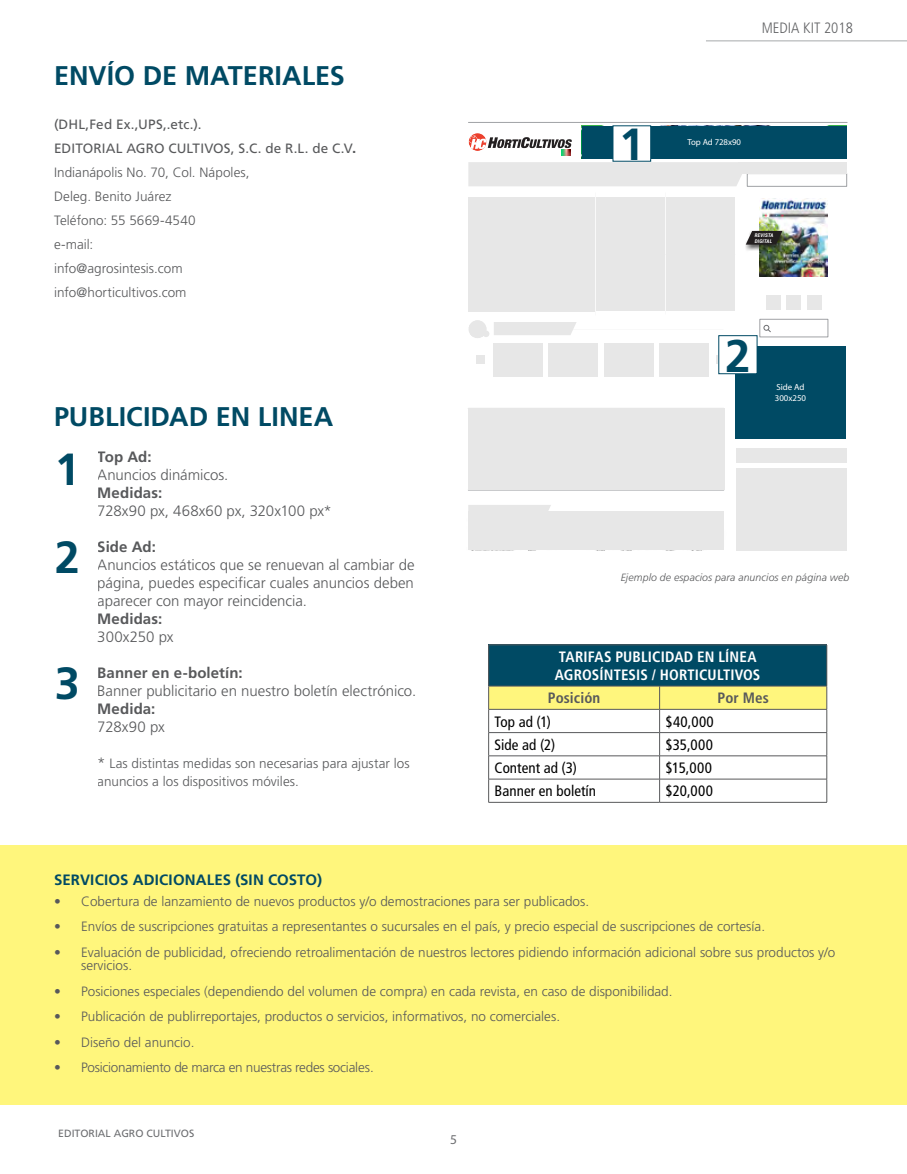
<style>
.page{position:relative;width:907px;height:1174px;background:#fff}
.page>*{position:absolute;margin:0;border:0;box-sizing:border-box;transform-origin:0 0}
.t1{font:700 45.75px "Frutiger";color:#004a64}
.t2{font:700 45px/88.2px "Frutiger";color:#004a64}
.t3{font:700 27px "Frutiger";color:#004a64}
.t4{font:300 15px/18px "Frutiger";color:#58595b;text-align:justify}
.t5{font:condensed 15px "Frutiger";letter-spacing:.005em;color:#000}
.t6{font:700 15px "Frutiger";letter-spacing:.005em;color:#58595b}
.t7{font:700 condensed 15px/18px "Frutiger";letter-spacing:.005em;color:#fff}
.t8{font:700 15px "Frutiger";letter-spacing:.01em;color:#004a64}
.t9{font:700 condensed 15px "Frutiger";letter-spacing:.005em;color:#58595b}
.t10{font:300 condensed 15px "Frutiger";color:#616264}
.t11{font:300 13.5px/24px "Frutiger";color:#58595b}
.t12{font:300 13.5px "Frutiger";letter-spacing:-.02em;color:#58595b}
.t13{font:13.5px "Myriad Pro";color:#6d6e71}
.t14{font:italic 300 10.5px "Frutiger";letter-spacing:.01em;color:#58595b}
.t15{font:10.5px "Frutiger";color:#6d6e71}
.t16{font:700 8.85px/10.6px "Frutiger LT Std";color:#fff}
.t17{font:700 8.7px "Frutiger LT Std";color:#fff}
.t18{font:italic 700 condensed 5.1px/6px "Roboto";letter-spacing:.04em;color:#fff}
.s1{font-weight:400}
.s2{font-weight:700;font-size:15px}
.s3{font-size:15px}
</style>
<div class="page">
<hr style="left:705px;top:40px;width:201px;height:1px;background:#a7a9ac">
<div style="left:1px;top:845px;width:905px;height:260px;background:#fff67c"></div>
<div style="left:488px;top:645px;width:338px;height:41px;background:#004a64"></div>
<hr style="left:488px;top:645px;width:171px;height:1px;background:#58595b">
<hr style="left:488px;top:645px;width:1px;height:41px;background:#58595b">
<hr style="left:659px;top:645px;width:167px;height:1px;background:#58595b">
<hr style="left:826px;top:645px;width:1px;height:41px;background:#58595b">
<svg style="left:488px;top:686px;width:339px;height:116px"></svg>
<hr style="left:488px;top:802px;width:171px;height:1px;background:#58595b">
<hr style="left:659px;top:802px;width:167px;height:1px;background:#58595b">
<div style="left:746px;top:173px;width:100px;height:14px;border:1px solid #a0a2a5"></div>
<div style="left:737px;top:162px;width:109px;height:12px;background:#e7e7e7"></div>
<div style="left:468px;top:162px;width:279px;height:24px;background:#e7e7e7"></div>
<div style="left:736px;top:448px;width:110px;height:14px;background:#e7e7e7"></div>
<hr style="left:468px;top:122px;width:378px;height:1px;background:#a0a2a5">
<hr style="left:468px;top:490px;width:255px;height:1px;background:#a0a2a5">
<div style="left:759px;top:319px;width:68px;height:18px;border:1px solid #a0a2a5"></div>
<svg style="left:763px;top:325px;width:8px;height:8px"></svg>
<svg style="left:494px;top:322px;width:82px;height:13px"></svg>
<div style="left:468px;top:197px;width:127px;height:114px;background:#e7e7e7"></div>
<div style="left:595px;top:255px;width:69px;height:56px;background:#e7e7e7"></div>
<div style="left:665px;top:255px;width:69px;height:56px;background:#e7e7e7"></div>
<div style="left:595px;top:197px;width:69px;height:56px;background:#e7e7e7"></div>
<div style="left:665px;top:197px;width:69px;height:56px;background:#e7e7e7"></div>
<svg style="left:468px;top:320px;width:18px;height:18px"></svg>
<img style="left:759px;top:198px;width:68px;height:79px">
<img style="left:745px;top:228px;width:45px;height:25px">
<svg style="left:745px;top:231px;width:37px;height:14px"></svg>
<div style="left:766px;top:295px;width:14px;height:14px;background:#e7e7e7"></div>
<div style="left:786px;top:295px;width:14px;height:14px;background:#e7e7e7"></div>
<div style="left:807px;top:295px;width:14px;height:14px;background:#e7e7e7"></div>
<div style="left:482px;top:331px;width:7px;height:6px;background:#e7e7e7;border-radius:50%"></div>
<div style="left:493px;top:343px;width:49px;height:34px;background:#e7e7e7"></div>
<div style="left:548px;top:343px;width:49px;height:34px;background:#e7e7e7"></div>
<div style="left:604px;top:343px;width:49px;height:34px;background:#e7e7e7"></div>
<div style="left:659px;top:343px;width:49px;height:34px;background:#e7e7e7"></div>
<div style="left:476px;top:356px;width:9px;height:8px;background:#e7e7e7"></div>
<div style="left:716px;top:356px;width:8px;height:8px;background:#e7e7e7"></div>
<div style="left:468px;top:511px;width:255px;height:39px;background:#e7e7e7"></div>
<svg style="left:468px;top:505px;width:83px;height:6px"></svg>
<svg style="left:468px;top:133px;width:103px;height:23px"></svg>
<div style="left:468px;top:408px;width:257px;height:82px;background:#e7e7e7"></div>
<div style="left:736px;top:468px;width:110px;height:82px;background:#e7e7e7"></div>
<div style="left:581px;top:126px;width:265px;height:33px;background:#004a64"></div>
<div style="left:612px;top:126px;width:38px;height:35px;background:#fff"></div>
<div style="left:734px;top:347px;width:111px;height:92px;background:#004a64"></div>
<div style="left:718px;top:336px;width:38px;height:38px;background:#fff"></div>
<div style="left:718px;top:335px;width:39px;height:39px;border:1px solid #004a64"></div>
<h3 class="t3" style="left:54px;top:60px;width:292px">ENVÍO DE MATERIALES</h3>
<p class="t11" style="left:54px;top:113px;width:303px"><span class="s1">(DHL,Fed Ex.,UPS,.etc.).<br>EDITORIAL AGRO CULTIVOS, S.C. de R.L. de C.V</span><span class="s2">.<br></span>Indianápolis No. 70, Col. Nápoles,<br>Deleg. Benito Juárez<br>Teléfono: 55 5669-4540<br>e-mail:<br>info@agrosintesis.com<br>info@horticultivos.com</p>
<h3 class="t3" style="left:54px;top:401px;width:281px">PUBLICIDAD EN LINEA</h3>
<h2 class="t2" style="left:55px;top:425px;width:27px">1<br>2</h2>
<h2 class="t2" style="left:55px;top:640px;width:27px">3</h2>
<p class="t6" style="left:97px;top:448px;width:56px">Top Ad:</p>
<p class="t4" style="left:97px;top:466px;width:133px">Anuncios dinámicos.</p>
<p class="t6" style="left:97px;top:484px;width:66px">Medidas:</p>
<p class="t4" style="left:97px;top:502px;width:236px">728x90 px, 468x60 px, 320x100 px*</p>
<p class="t6" style="left:97px;top:538px;width:60px">Side Ad:</p>
<p class="t4" style="left:97px;top:556px;width:319px">Anuncios estáticos que se renuevan al cambiar de página, puedes especificar cuales anuncios deben aparecer con mayor reincidencia.</p>
<p class="t6" style="left:97px;top:610px;width:66px">Medidas:</p>
<p class="t4" style="left:97px;top:628px;width:78px">300x250 px</p>
<p class="t6" style="left:97px;top:664px;width:147px">Banner en e-boletín:</p>
<p class="t4" style="left:97px;top:682px;width:320px">Banner publicitario en nuestro boletín electrónico.</p>
<p class="t6" style="left:97px;top:700px;width:60px">Medida:</p>
<p class="t4" style="left:97px;top:718px;width:69px">728x90 px</p>
<p class="t11" style="left:97px;top:754px;width:314px;line-height:18px"><span class="s3">*</span> Las distintas medidas son necesarias para ajustar los anuncios a los dispositivos móviles.</p>
<h2 class="t2" style="left:619px;top:101px;width:27px">1</h2>
<p class="t10" style="left:761px;top:19px;width:92px">MEDIA KIT 2018</p>
<p class="t17" style="left:687px;top:137px;width:55px">Top Ad 728x90</p>
<p class="t18" style="left:754px;top:232px;width:20px">REVISTA<br>DIGITAL</p>
<h1 class="t1" style="left:725px;top:329px;width:27px">2</h1>
<p class="t16" style="left:774px;top:382px;width:33px">Side Ad<br>300x250</p>
<p class="t14" style="left:620px;top:572px;width:230px">Ejemplo de espacios para anuncios en página web</p>
<p class="t7" style="left:554px;top:648px;width:207px">TARIFAS PUBLICIDAD EN LÍNEA<br>AGROSÍNTESIS / HORTICULTIVOS</p>
<p class="t9" style="left:547px;top:689px;width:54px">Posición</p>
<p class="t9" style="left:717px;top:689px;width:53px">Por Mes</p>
<p class="t5" style="left:494px;top:713px;width:58px">Top ad (1)</p>
<p class="t5" style="left:665px;top:713px;width:50px">$40,000</p>
<p class="t5" style="left:494px;top:736px;width:62px">Side ad (2)</p>
<p class="t5" style="left:665px;top:736px;width:49px">$35,000</p>
<p class="t5" style="left:494px;top:759px;width:84px">Content ad (3)</p>
<p class="t5" style="left:665px;top:759px;width:48px">$15,000</p>
<p class="t5" style="left:494px;top:782px;width:103px">Banner en boletín</p>
<p class="t5" style="left:665px;top:782px;width:49px">$20,000</p>
<p class="t8" style="left:54px;top:871px;width:269px">SERVICIOS ADICIONALES (SIN COSTO)</p>
<p class="t11" style="left:54px;top:889px;width:536px">• Cobertura de lanzamiento de nuevos productos y/o demostraciones para ser publicados.</p>
<p class="t11" style="left:54px;top:915px;width:712px">• Envíos de suscripciones gratuitas a representantes o sucursales en el país, y precio especial de suscripciones de cortesía.</p>
<p class="t11" style="left:81px;top:945px;width:755px;line-height:13.5px;text-indent:-27px">• Evaluación de publicidad, ofreciendo retroalimentación de nuestros lectores pidiendo información adicional sobre sus productos y/o servicios.</p>
<p class="t11" style="left:54px;top:979px;width:619px">• Posiciones especiales (dependiendo del volumen de compra) en cada revista, en caso de disponibilidad.</p>
<p class="t11" style="left:54px;top:1005px;width:507px">• Publicación de publirreportajes, productos o servicios, informativos, no comerciales.</p>
<p class="t11" style="left:54px;top:1030px;width:142px">• Diseño del anuncio.</p>
<p class="t12" style="left:54px;top:1060px;width:321px">• Posicionamiento de marca en nuestras redes sociales.</p>
<p class="t15" style="left:58px;top:1127px;width:137px">EDITORIAL AGRO CULTIVOS</p>
<p class="t13" style="left:450px;top:1132px;width:8px">5</p>
</div>
